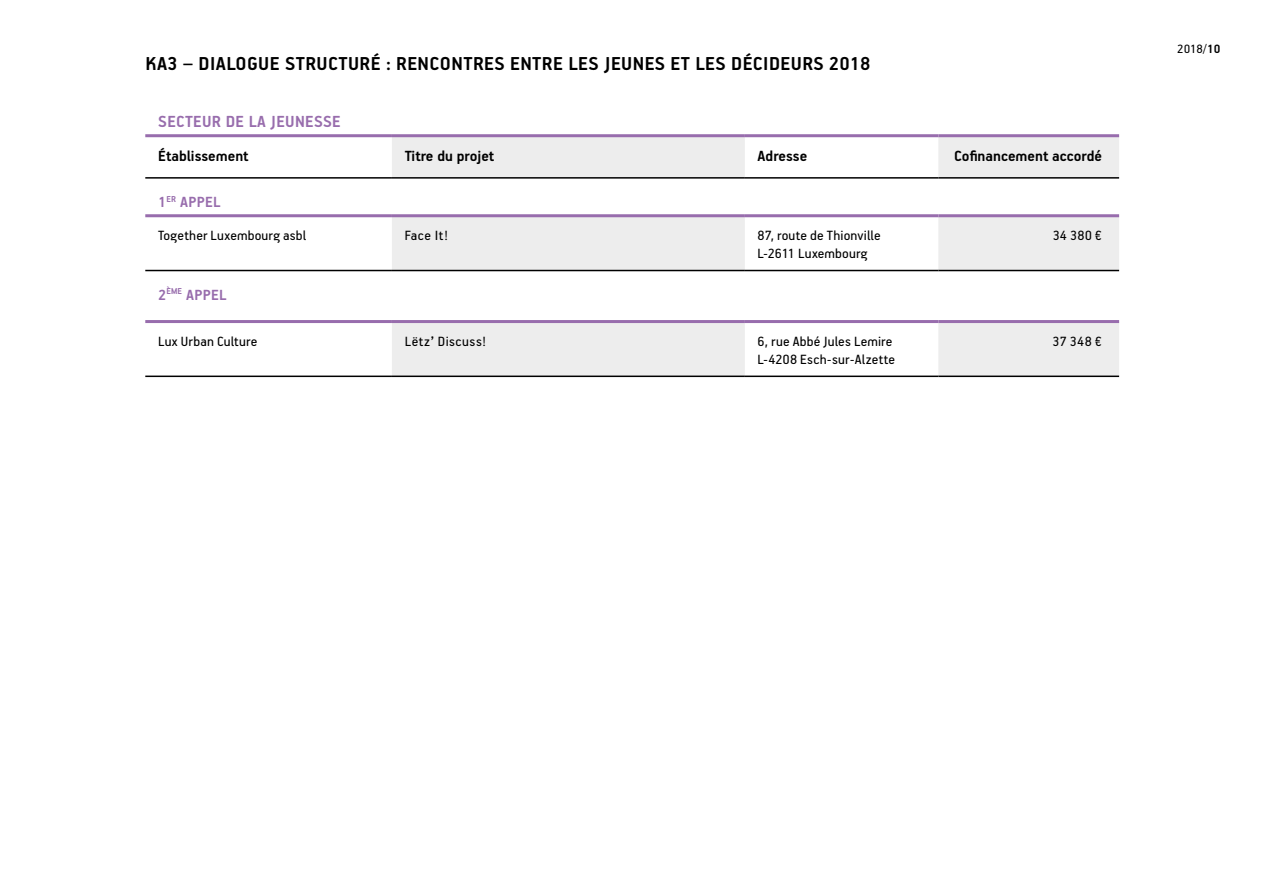
<style>
.page{position:relative;width:1263px;height:893px;background:#fff}
.page>*{position:absolute;margin:0;border:0;box-sizing:border-box;transform-origin:0 0}
.t1{font:700 21px "PF Handbook Pro";letter-spacing:.02em;color:#000}
.t2{font:700 18px "PF Handbook Pro";letter-spacing:.02em;color:#986dad}
.t3{font:700 16.5px "PF Handbook Pro";color:#000}
.t4{font:700 16.5px "PF Handbook Pro";letter-spacing:.02em;color:#986dad}
.t5{font:15px/18px "PF Handbook Pro";letter-spacing:.015em;color:#000}
.t6{font:15px "PF Handbook Pro";letter-spacing:.04em;color:#000}
.t7{font:13.5px "PF Handbook Pro";color:#000}
.s1{font-family:"Migrena Grotesque";font-weight:500}
.s2{font-weight:700}
</style>
<div class="page">
<svg style="left:392px;top:137px;width:353px;height:239px;fill:#ededed"></svg>
<svg style="left:745px;top:137px;width:193px;height:239px"></svg>
<svg style="left:938px;top:137px;width:181px;height:239px"></svg>
<hr style="left:145px;top:270px;width:247px;height:1px;background:#000">
<hr style="left:392px;top:270px;width:353px;height:1px;background:#000">
<hr style="left:745px;top:270px;width:193px;height:1px;background:#000">
<hr style="left:938px;top:270px;width:181px;height:1px;background:#000">
<hr style="left:145px;top:376px;width:247px;height:1px;background:#000">
<hr style="left:392px;top:376px;width:353px;height:1px;background:#000">
<hr style="left:745px;top:376px;width:193px;height:1px;background:#000">
<hr style="left:938px;top:376px;width:181px;height:1px;background:#000">
<hr style="left:145px;top:214px;width:247px;height:3px;background:#986dad">
<hr style="left:392px;top:214px;width:353px;height:3px;background:#986dad">
<hr style="left:745px;top:214px;width:193px;height:3px;background:#986dad">
<hr style="left:938px;top:214px;width:181px;height:3px;background:#986dad">
<hr style="left:145px;top:320px;width:247px;height:3px;background:#986dad">
<hr style="left:392px;top:320px;width:353px;height:3px;background:#986dad">
<hr style="left:745px;top:320px;width:193px;height:3px;background:#986dad">
<hr style="left:938px;top:320px;width:181px;height:3px;background:#986dad">
<hr style="left:145px;top:134px;width:247px;height:3px;background:#986dad">
<hr style="left:392px;top:134px;width:353px;height:3px;background:#986dad">
<hr style="left:745px;top:134px;width:193px;height:3px;background:#986dad">
<hr style="left:938px;top:134px;width:181px;height:3px;background:#986dad">
<hr style="left:145px;top:177px;width:247px;height:2px;background:#000">
<hr style="left:392px;top:177px;width:353px;height:2px;background:#000">
<hr style="left:745px;top:177px;width:193px;height:2px;background:#000">
<hr style="left:938px;top:177px;width:181px;height:2px;background:#000">
<h1 class="t1" style="left:145px;top:51px;width:727px">KA3 – DIALOGUE STRUCTURÉ : RENCONTRES ENTRE LES JEUNES ET LES DÉCIDEURS 2018</h1>
<p class="t2" style="left:158px;top:111px;width:184px">SECTEUR DE LA JEUNESSE</p>
<p class="t3" style="left:158px;top:146px;width:92px">Établissement</p>
<p class="t3" style="left:405px;top:146px;width:91px">Titre du projet</p>
<p class="t3" style="left:758px;top:146px;width:51px">Adresse</p>
<p class="t3" style="left:954px;top:146px;width:149px">Cofinancement accordé</p>
<p class="t4" style="left:158px;top:192px;width:64px">1<sup>ER</sup> APPEL</p>
<p class="t5" style="left:158px;top:226px;width:150px">Together Luxembourg asbl</p>
<p class="t5" style="left:405px;top:226px;width:45px">Face It!</p>
<p class="t5" style="left:758px;top:226px;width:125px">87, route de Thionville<br>L-2611 Luxembourg</p>
<p class="t5" style="left:1053px;top:226px;width:51px">34 380 €</p>
<p class="t4" style="left:158px;top:285px;width:70px">2<sup>ÈME</sup> APPEL</p>
<p class="t5" style="left:158px;top:331px;width:101px">Lux Urban Culture</p>
<p class="t6" style="left:405px;top:332px;width:83px">Lëtz<span class="s1">’</span> Discuss!</p>
<p class="t5" style="left:758px;top:331px;width:139px">6, rue Abbé Jules Lemire<br>L-4208 Esch-sur-Alzette</p>
<p class="t5" style="left:1052px;top:331px;width:51px">37 348 €</p>
<p class="t7" style="left:1177px;top:40px;width:45px">2018/<span class="s2">10</span></p>
</div>
